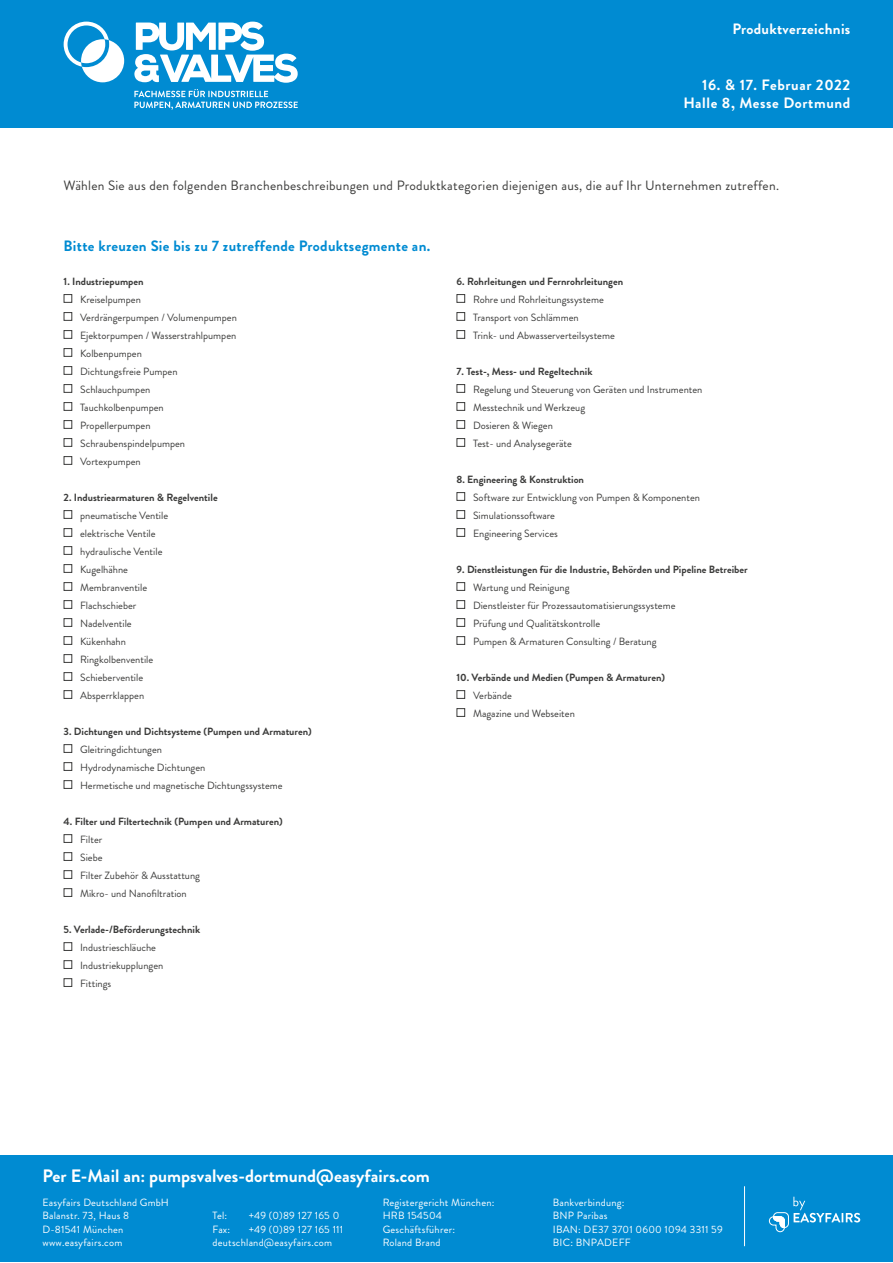
<style>
.page{position:relative;width:893px;height:1263px;background:#fff}
.page>*{position:absolute;margin:0;border:0;box-sizing:border-box;transform-origin:0 0}
.t1{font:700 18px "Brandon Grotesque";color:#fff}
.t2{font:700 15px/18px "Brandon Grotesque";letter-spacing:.035em;color:#fff;text-align:right}
.t3{font:700 15px "Brandon Grotesque";letter-spacing:.02em;color:#008bd2}
.t4{font:13.5px "Brandon Grotesque";letter-spacing:.02em;color:#3c3c3b}
.t5{font:10.5px/18px "Brandon Grotesque";color:#3c3c3b}
.t6{font:700 10.5px "Brandon Grotesque";color:#3c3c3b}
.t7{font:10.5px/13.5px "Brandon Grotesque";letter-spacing:.02em;color:#fff}
</style>
<div class="page">
<div style="left:0;top:0;width:893px;height:128px;background:#008bd2"></div>
<svg style="left:134px;top:22px;width:164px;height:61px"></svg>
<svg style="left:64px;top:22px;width:60px;height:60px"></svg>
<svg style="left:134px;top:89px;width:164px;height:21px"></svg>
<div style="left:0;top:1155px;width:893px;height:107px;background:#008bd2"></div>
<svg style="left:769px;top:1197px;width:91px;height:35px"></svg>
<hr style="left:744px;top:1186px;width:1px;height:60px;background:#fff">
<div style="left:64px;top:294px;width:8px;height:9px;border:1px solid #3c3c3b"></div>
<div style="left:64px;top:312px;width:8px;height:9px;border:1px solid #3c3c3b"></div>
<div style="left:64px;top:330px;width:8px;height:9px;border:1px solid #3c3c3b"></div>
<div style="left:64px;top:348px;width:8px;height:9px;border:1px solid #3c3c3b"></div>
<div style="left:64px;top:366px;width:8px;height:9px;border:1px solid #3c3c3b"></div>
<div style="left:64px;top:384px;width:8px;height:9px;border:1px solid #3c3c3b"></div>
<div style="left:64px;top:402px;width:8px;height:9px;border:1px solid #3c3c3b"></div>
<div style="left:64px;top:420px;width:8px;height:9px;border:1px solid #3c3c3b"></div>
<div style="left:64px;top:438px;width:8px;height:9px;border:1px solid #3c3c3b"></div>
<div style="left:64px;top:456px;width:8px;height:9px;border:1px solid #3c3c3b"></div>
<div style="left:64px;top:510px;width:8px;height:9px;border:1px solid #3c3c3b"></div>
<div style="left:64px;top:528px;width:8px;height:9px;border:1px solid #3c3c3b"></div>
<div style="left:64px;top:546px;width:8px;height:9px;border:1px solid #3c3c3b"></div>
<div style="left:64px;top:564px;width:8px;height:9px;border:1px solid #3c3c3b"></div>
<div style="left:64px;top:582px;width:8px;height:9px;border:1px solid #3c3c3b"></div>
<div style="left:64px;top:600px;width:8px;height:9px;border:1px solid #3c3c3b"></div>
<div style="left:64px;top:618px;width:8px;height:9px;border:1px solid #3c3c3b"></div>
<div style="left:64px;top:636px;width:8px;height:9px;border:1px solid #3c3c3b"></div>
<div style="left:64px;top:654px;width:8px;height:9px;border:1px solid #3c3c3b"></div>
<div style="left:64px;top:672px;width:8px;height:9px;border:1px solid #3c3c3b"></div>
<div style="left:64px;top:690px;width:8px;height:9px;border:1px solid #3c3c3b"></div>
<div style="left:64px;top:744px;width:8px;height:9px;border:1px solid #3c3c3b"></div>
<div style="left:64px;top:762px;width:8px;height:9px;border:1px solid #3c3c3b"></div>
<div style="left:64px;top:780px;width:8px;height:9px;border:1px solid #3c3c3b"></div>
<div style="left:64px;top:834px;width:8px;height:9px;border:1px solid #3c3c3b"></div>
<div style="left:64px;top:852px;width:8px;height:9px;border:1px solid #3c3c3b"></div>
<div style="left:64px;top:870px;width:8px;height:9px;border:1px solid #3c3c3b"></div>
<div style="left:64px;top:888px;width:8px;height:9px;border:1px solid #3c3c3b"></div>
<div style="left:64px;top:942px;width:8px;height:9px;border:1px solid #3c3c3b"></div>
<div style="left:64px;top:960px;width:8px;height:9px;border:1px solid #3c3c3b"></div>
<div style="left:64px;top:978px;width:8px;height:9px;border:1px solid #3c3c3b"></div>
<div style="left:457px;top:294px;width:8px;height:9px;border:1px solid #3c3c3b"></div>
<div style="left:457px;top:312px;width:8px;height:9px;border:1px solid #3c3c3b"></div>
<div style="left:457px;top:330px;width:8px;height:9px;border:1px solid #3c3c3b"></div>
<div style="left:457px;top:384px;width:8px;height:9px;border:1px solid #3c3c3b"></div>
<div style="left:457px;top:402px;width:8px;height:9px;border:1px solid #3c3c3b"></div>
<div style="left:457px;top:420px;width:8px;height:9px;border:1px solid #3c3c3b"></div>
<div style="left:457px;top:438px;width:8px;height:9px;border:1px solid #3c3c3b"></div>
<div style="left:457px;top:492px;width:8px;height:9px;border:1px solid #3c3c3b"></div>
<div style="left:457px;top:510px;width:8px;height:9px;border:1px solid #3c3c3b"></div>
<div style="left:457px;top:528px;width:8px;height:9px;border:1px solid #3c3c3b"></div>
<div style="left:457px;top:582px;width:8px;height:9px;border:1px solid #3c3c3b"></div>
<div style="left:457px;top:600px;width:8px;height:9px;border:1px solid #3c3c3b"></div>
<div style="left:457px;top:618px;width:8px;height:9px;border:1px solid #3c3c3b"></div>
<div style="left:457px;top:636px;width:8px;height:9px;border:1px solid #3c3c3b"></div>
<div style="left:457px;top:690px;width:8px;height:9px;border:1px solid #3c3c3b"></div>
<div style="left:457px;top:708px;width:8px;height:9px;border:1px solid #3c3c3b"></div>
<h2 class="t2" style="left:732px;top:20px;width:120px">Produktverzeichnis</h2>
<h2 class="t2" style="left:683px;top:76px;width:168px">16. &amp; 17. Februar 2022<br>Halle 8, Messe Dortmund</h2>
<p class="t4" style="left:64px;top:176px;width:717px">Wählen Sie aus den folgenden Branchenbeschreibungen und Produktkategorien diejenigen aus, die auf Ihr Unternehmen zutreffen.</p>
<h2 class="t3" style="left:64px;top:235px;width:368px">Bitte kreuzen Sie bis zu 7 zutreffende Produktsegmente an.</h2>
<p class="t6" style="left:64px;top:274px;width:81px">1. Industriepumpen</p>
<p class="t5" style="left:80px;top:290px;width:158px">Kreiselpumpen<br>Verdrängerpumpen / Volumenpumpen<br>Ejektorpumpen / Wasserstrahlpumpen<br>Kolbenpumpen<br>Dichtungsfreie Pumpen<br>Schlauchpumpen<br>Tauchkolbenpumpen<br>Propellerpumpen<br>Schraubenspindelpumpen<br>Vortexpumpen</p>
<p class="t6" style="left:64px;top:490px;width:156px">2. Industriearmaturen &amp; Regelventile</p>
<p class="t5" style="left:80px;top:506px;width:90px">pneumatische Ventile elektrische Ventile hydraulische Ventile<br>Kugelhähne<br>Membranventile<br>Flachschieber<br>Nadelventile<br>Kükenhahn<br>Ringkolbenventile<br>Schieberventile<br>Absperrklappen</p>
<p class="t6" style="left:64px;top:724px;width:250px">3. Dichtungen und Dichtsysteme (Pumpen und Armaturen)</p>
<p class="t5" style="left:80px;top:740px;width:204px">Gleitringdichtungen<br>Hydrodynamische Dichtungen<br>Hermetische und magnetische Dichtungssysteme</p>
<p class="t6" style="left:64px;top:814px;width:221px">4. Filter und Filtertechnik (Pumpen und Armaturen)</p>
<p class="t5" style="left:80px;top:830px;width:121px">Filter<br>Siebe<br>Filter Zubehör &amp; Ausstattung<br>Mikro- und Nanofiltration</p>
<p class="t6" style="left:64px;top:922px;width:138px">5. Verlade-/Beförderungstechnik</p>
<p class="t5" style="left:80px;top:938px;width:85px">Industrieschläuche<br>Industriekupplungen<br>Fittings</p>
<p class="t6" style="left:457px;top:274px;width:168px">6. Rohrleitungen und Fernrohrleitungen</p>
<p class="t5" style="left:473px;top:290px;width:143px">Rohre und Rohrleitungssysteme<br>Transport von Schlämmen<br>Trink- und Abwasserverteilsysteme</p>
<p class="t6" style="left:457px;top:364px;width:137px">7. Test-, Mess- und Regeltechnik</p>
<p class="t5" style="left:473px;top:380px;width:231px">Regelung und Steuerung von Geräten und Instrumenten<br>Messtechnik und Werkzeug<br>Dosieren &amp; Wiegen<br>Test- und Analysegeräte</p>
<p class="t6" style="left:457px;top:472px;width:129px">8. Engineering &amp; Konstruktion</p>
<p class="t5" style="left:473px;top:488px;width:229px">Software zur Entwicklung von Pumpen &amp; Komponenten<br>Simulationssoftware<br>Engineering Services</p>
<p class="t6" style="left:457px;top:562px;width:293px">9. Dienstleistungen für die Industrie, Behörden und Pipeline Betreiber</p>
<p class="t5" style="left:473px;top:578px;width:204px">Wartung und Reinigung<br>Dienstleister für Prozessautomatisierungssysteme Prüfung und Qualitätskontrolle<br>Pumpen &amp; Armaturen Consulting / Beratung</p>
<p class="t6" style="left:457px;top:670px;width:210px">10. Verbände und Medien (Pumpen &amp; Armaturen)</p>
<p class="t5" style="left:473px;top:686px;width:103px">Verbände<br>Magazine und Webseiten</p>
<h1 class="t1" style="left:43px;top:1163px;width:389px">Per E-Mail an: pumpsvalves-dortmund@easyfairs.com</h1>
<p class="t7" style="left:43px;top:1195px;width:128px">Easyfairs Deutschland GmbH<br>Balanstr. 73, Haus 8<br>D-81541 München www.easyfairs.com</p>
<p class="t7" style="left:383px;top:1195px;width:113px">Registergericht München:<br>HRB 154504<br>Geschäftsführer:<br>Roland Brand</p>
<p class="t7" style="left:553px;top:1195px;width:171px">Bankverbindung:<br>BNP Paribas<br>IBAN: DE37 3701 0600 1094 3311 59<br>BIC: BNPADEFF</p>
<p class="t7" style="left:213px;top:1209px;width:16px">Tel:</p>
<p class="t7" style="left:249px;top:1209px;width:92px">+49 (0)89 127 165 0</p>
<p class="t7" style="left:213px;top:1222px;width:19px">Fax:</p>
<p class="t7" style="left:213px;top:1222px;width:132px;text-indent:36px">+49 (0)89 127 165 111 deutschland@easyfairs.com</p>
</div>
